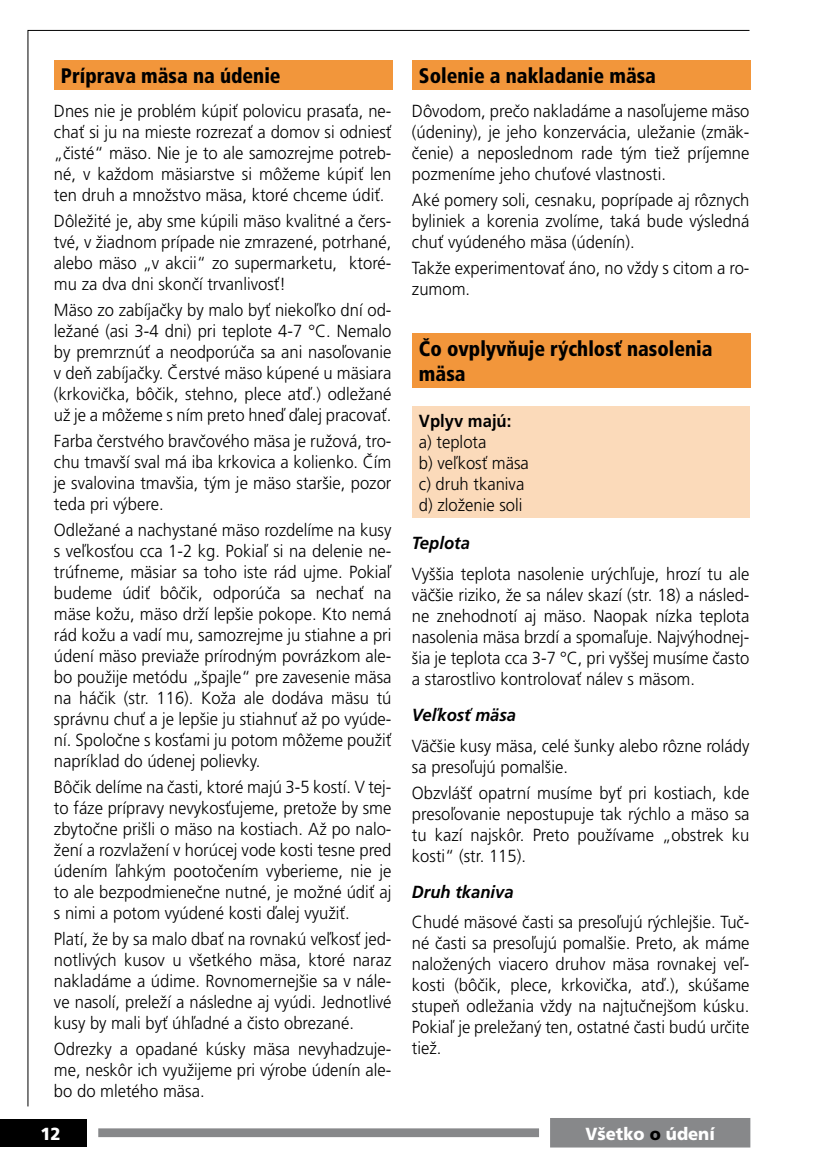
<style>
.page{position:relative;width:819px;height:1166px;background:#fff}
.page>*{position:absolute;margin:0;border:0;box-sizing:border-box;transform-origin:0 0}
._04_Kap_2{font:900 condensed 21px/25.2px "Frutiger CE";color:#000;scale:.95 1}
._01_Zakl{font:300 17.5px/21px "Frutiger CE";color:#000;text-align:justify;scale:.95 1}
._04_Kap_2-2{font:300 17.5px/21px "Frutiger CE";color:#000;text-align:justify;scale:.95 1}
._01_Zakl_neods{font:300 17.5px "Frutiger CE";color:#000;scale:.95 1}
._04_Kap_3{font:italic 700 17.5px "Frutiger CE";color:#000;scale:.95 1}
.t1{font:900 17.5px "Frutiger CE";color:#fff;scale:.95 1}
._01_Zakl-2{font:700 17.5px "Frutiger CE";color:#000;scale:.95 1}
.s1{color:#000}
</style>
<div class="page">
<div style="left:98px;top:1128px;width:441px;height:9px;background:#87888a"></div>
<div style="left:0;top:1119px;width:86px;height:27px;background:#000"></div>
<div style="left:551px;top:1119px;width:198px;height:27px;background:#87888a"></div>
<div style="left:550px;top:1118px;width:200px;height:29px;border:2px solid #87888a"></div>
<div style="left:54px;top:60px;width:338px;height:30px;background:#f2963b"></div>
<div style="left:412px;top:60px;width:338px;height:30px;background:#f2963b"></div>
<div style="left:412px;top:333px;width:338px;height:55px;background:#f2963b"></div>
<div style="left:412px;top:406px;width:337px;height:112px;background:#fbdaba"></div>
<p class="_04_Kap_2" style="left:61px;top:63px;width:233px">Príprava mäsa na údenie</p>
<p class="_04_Kap_2-2" style="left:54px;top:101px;width:357px">Dnes nie je problém kúpiť polovicu prasaťa, ne&shy;chať si ju na mieste rozrezať a domov si odniesť „čisté“ mäso. Nie je to ale samozrejme potreb&shy;né, v každom mäsiarstve si môžeme kúpiť len ten druh a množstvo mäsa, ktoré chceme údiť.</p>
<p class="_01_Zakl" style="left:54px;top:210px;width:357px">Dôležité je, aby sme kúpili mäso kvalitné a čers&shy;tvé, v žiadnom prípade nie zmrazené, potrhané, alebo mäso „v akcii“ zo supermarketu, ktoré&shy;mu za dva dni skončí trvanlivosť!</p>
<p class="_01_Zakl" style="left:54px;top:299px;width:357px">Mäso zo zabíjačky by malo byť niekoľko dní od&shy;ležané (asi 3-4 dni) pri teplote 4-7 °C. Nemalo by premrznúť a neodporúča sa ani nasoľovanie v deň zabíjačky. Čerstvé mäso kúpené u mäsiara (krkovička, bôčik, stehno, plece atď.) odležané už je a môžeme s ním preto hneď ďalej pracovať.</p>
<p class="_01_Zakl" style="left:54px;top:430px;width:357px">Farba čerstvého bravčového mäsa je ružová, tro&shy;chu tmavší sval má iba krkovica a kolienko. Čím je svalovina tmavšia, tým je mäso staršie, pozor teda pri výbere.</p>
<p class="_01_Zakl" style="left:54px;top:519px;width:357px">Odležané a nachystané mäso rozdelíme na kusy s veľkosťou cca 1-2 kg. Pokiaľ si na delenie ne&shy;trúfneme, mäsiar sa toho iste rád ujme. Pokiaľ budeme údiť bôčik, odporúča sa nechať na mäse kožu, mäso drží lepšie pokope. Kto nemá rád kožu a vadí mu, samozrejme ju stiahne a pri údení mäso previaže prírodným povrázkom ale&shy;bo použije metódu „špajle“ pre zavesenie mäsa na háčik (str. 116). Koža ale dodáva mäsu tú správnu chuť a je lepšie ju stiahnuť až po vyúde&shy;ní. Spoločne s kosťami ju potom môžeme použiť napríklad do údenej polievky.</p>
<p class="_01_Zakl" style="left:54px;top:776px;width:357px">Bôčik delíme na časti, ktoré majú 3-5 kostí. V tej&shy;to fáze prípravy nevykosťujeme, pretože by sme zbytočne prišli o mäso na kostiach. Až po nalo&shy;žení a rozvlažení v horúcej vode kosti tesne pred údením ľahkým pootočením vyberieme, nie je to ale bezpodmienečne nutné, je možné údiť aj s nimi a potom vyúdené kosti ďalej využiť.</p>
<p class="_01_Zakl" style="left:54px;top:928px;width:357px">Platí, že by sa malo dbať na rovnakú veľkosť jed&shy;notlivých kusov u všetkého mäsa, ktoré naraz nakladáme a údime. Rovnomernejšie sa v nále&shy;ve nasolí, preleží a následne aj vyúdi. Jednotlivé kusy by mali byť úhľadné a čisto obrezané.</p>
<p class="_01_Zakl" style="left:54px;top:1038px;width:357px">Odrezky a opadané kúsky mäsa nevyhadzuje&shy;me, neskôr ich využijeme pri výrobe údenín ale&shy;bo do mletého mäsa.</p>
<p class="_04_Kap_2" style="left:419px;top:63px;width:251px">Solenie a nakladanie mäsa</p>
<p class="_01_Zakl" style="left:412px;top:101px;width:357px">Dôvodom, prečo nakladáme a nasoľujeme mäso (údeniny), je jeho konzervácia, uležanie (zmäk&shy;čenie) a neposlednom rade tým tiež príjemne pozmeníme jeho chuťové vlastnosti.</p>
<p class="_01_Zakl" style="left:412px;top:189px;width:357px">Aké pomery soli, cesnaku, poprípade aj rôznych byliniek a korenia zvolíme, taká bude výsledná chuť vyúdeného mäsa (údenín).</p>
<p class="_01_Zakl" style="left:412px;top:257px;width:357px">Takže experimentovať áno, no vždy s citom a ro&shy;zumom.</p>
<p class="_04_Kap_2" style="left:419px;top:336px;width:310px">Čo ovplyvňuje rýchlosť nasolenia mäsa</p>
<p class="_01_Zakl-2" style="left:419px;top:411px;width:99px">Vplyv majú:</p>
<p class="_01_Zakl_neods" style="left:419px;top:432px;width:72px">a) teplota</p>
<p class="_01_Zakl_neods" style="left:419px;top:453px;width:117px">b) veľkosť mäsa</p>
<p class="_01_Zakl_neods" style="left:419px;top:474px;width:112px">c) druh tkaniva</p>
<p class="_01_Zakl_neods" style="left:419px;top:495px;width:110px">d) zloženie soli</p>
<p class="_04_Kap_3" style="left:412px;top:533px;width:62px">Teplota</p>
<p class="_01_Zakl" style="left:412px;top:563px;width:357px">Vyššia teplota nasolenie urýchľuje, hrozí tu ale väčšie riziko, že sa nálev skazí (str. 18) a násled&shy;ne znehodnotí aj mäso. Naopak nízka teplota nasolenia mäsa brzdí a spomaľuje. Najvýhodnej&shy;šia je teplota cca 3-7 °C, pri vyššej musíme často a starostlivo kontrolovať nálev s mäsom.</p>
<p class="_04_Kap_3" style="left:412px;top:705px;width:111px">Veľkosť mäsa</p>
<p class="_01_Zakl" style="left:412px;top:735px;width:357px">Väčšie kusy mäsa, celé šunky alebo rôzne rolády sa presoľujú pomalšie.</p>
<p class="_01_Zakl" style="left:412px;top:782px;width:357px">Obzvlášť opatrní musíme byť pri kostiach, kde presoľovanie nepostupuje tak rýchlo a mäso sa tu kazí najskôr. Preto používame „obstrek ku kosti“ (str. 115).</p>
<p class="_04_Kap_3" style="left:412px;top:881px;width:108px">Druh tkaniva</p>
<p class="_01_Zakl" style="left:412px;top:912px;width:357px">Chudé mäsové časti sa presoľujú rýchlejšie. Tuč&shy;né časti sa presoľujú pomalšie. Preto, ak máme naložených viacero druhov mäsa rovnakej veľ&shy;kosti (bôčik, plece, krkovička, atď.), skúšame stupeň odležania vždy na najtučnejšom kúsku.<br>Pokiaľ je preležaný ten, ostatné časti budú určite tiež.</p>
<p class="t1" style="left:40px;top:1123px;width:23px">12</p>
<p class="t1" style="left:585px;top:1123px;width:138px">Všetko <span class="s1">o</span> údení</p>
</div>
